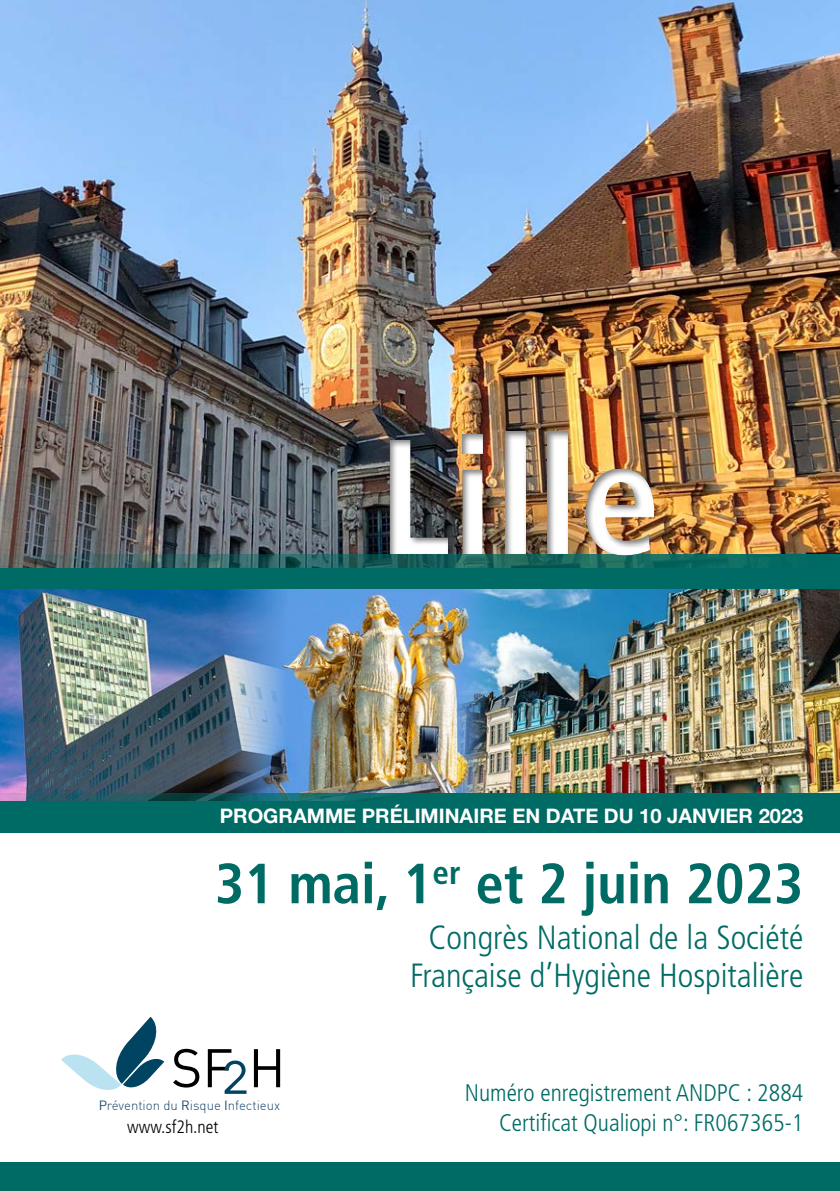
<style>
.page{position:relative;width:840px;height:1191px;background:#fff}
.page>*{position:absolute;margin:0;border:0;box-sizing:border-box;transform-origin:0 0}
.t1{font:700 condensed 163.6px "Frutiger LT Std";color:#fff}
.t2{font:700 condensed 56.6px "Frutiger LT Std";color:#006b65}
.t3{font:300 condensed 33.6px/37.4px "Frutiger LT Std";color:#006b65;text-align:center}
.t4{font:300 condensed 24px "Frutiger LT Std";color:#006b65}
.t5{font:700 20px "Helvetica Neue LT Std";color:#fff}
.t6{font:300 condensed 18px "Frutiger LT Std";color:#000}
.t7{font:300 13.2px "DIN";color:#1a4569}
.s1{font-weight:400}
</style>
<div class="page">
<img style="left:0;top:589px;width:221px;height:205px">
<img style="left:221px;top:589px;width:216px;height:205px">
<img style="left:437px;top:589px;width:402px;height:205px">
<img style="left:0;top:0;width:839px;height:554px">
<div style="left:0;top:1161px;width:839px;height:30px;background:#006b65"></div>
<div style="left:0;top:568px;width:839px;height:21px;background:#006b65"></div>
<svg style="left:0;top:554px;width:839px;height:14px;background:#3f5f60"></svg>
<div style="left:268px;top:400px;width:558px;height:195px;background:#000;opacity:.5"></div>
<div style="left:0;top:801px;width:839px;height:31px;background:#006b65"></div>
<svg style="left:0;top:794px;width:839px;height:7px;background:#116667"></svg>
<svg style="left:173px;top:1048px;width:26px;height:39px"></svg>
<svg style="left:208px;top:1049px;width:38px;height:44px"></svg>
<svg style="left:254px;top:1049px;width:26px;height:38px"></svg>
<svg style="left:61px;top:1016px;width:103px;height:74px"></svg>
<h1 class="t1" style="left:378px;top:400px;width:284px">Lille</h1>
<p class="t5" style="left:220px;top:803px;width:585px">PROGRAMME PRÉLIMINAIRE EN DATE DU 10 JANVIER 2023</p>
<h2 class="t2" style="left:215px;top:850px;width:589px">31 mai, 1<sup>er</sup> et 2 juin 2023</h2>
<h3 class="t3" style="left:410px;top:919px;width:394px">Congrès National de la Société<br>Française d’Hygiène Hospitalière</h3>
<p class="t4" style="left:464px;top:1079px;width:340px">Numéro enregistrement ANDPC : 2884</p>
<p class="t7" style="left:99px;top:1097px;width:183px"><span class="s1">P</span>révention du <span class="s1">R</span>isque <span class="s1">I</span>nfectieux</p>
<p class="t6" style="left:127px;top:1116px;width:93px">www.sf2h.net</p>
<p class="t4" style="left:499px;top:1109px;width:306px">Certificat Qualiopi n°: FR067365-1</p>
</div>
